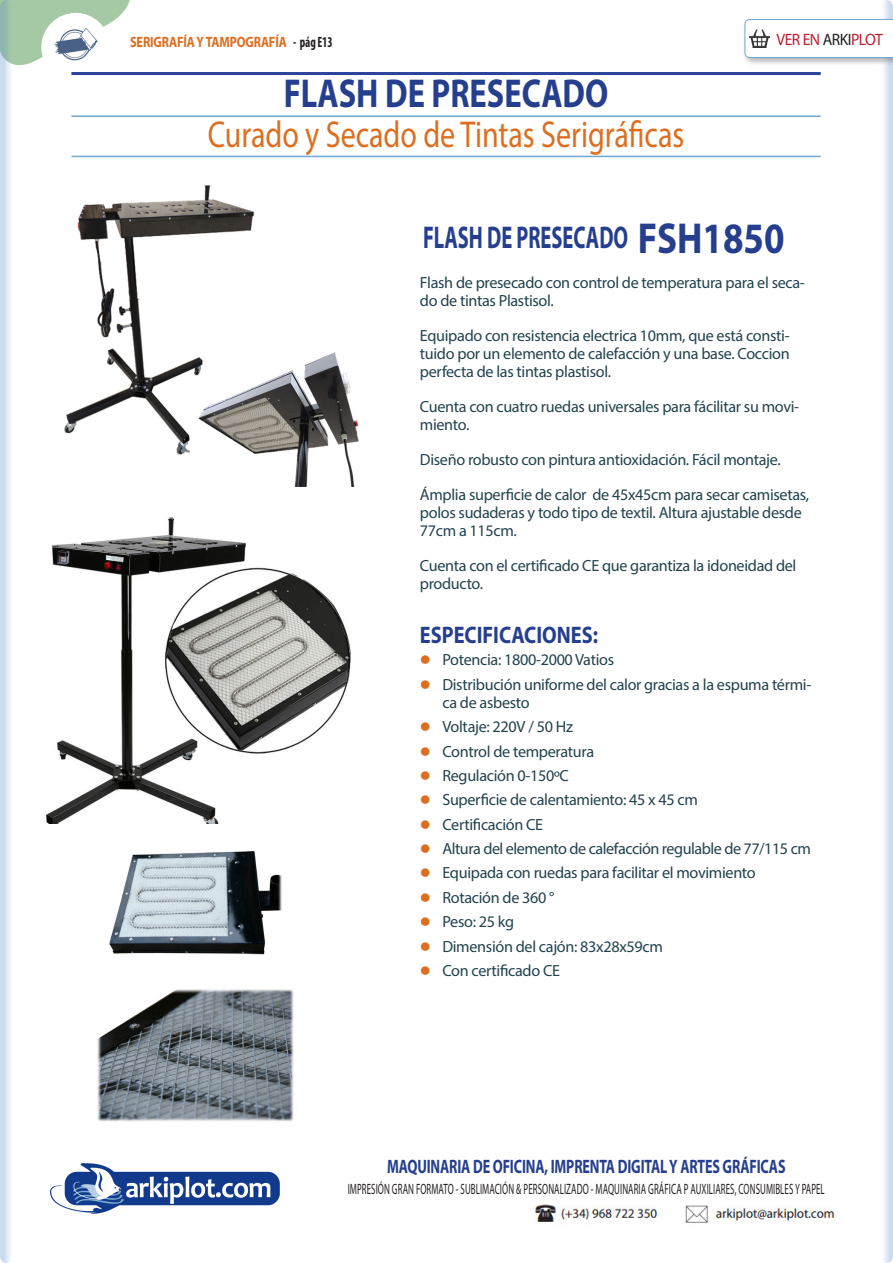
<style>
.page{position:relative;width:893px;height:1263px;background:#fff}
.page>*{position:absolute;margin:0;border:0;box-sizing:border-box;transform-origin:0 0}
.tituloproducto{font:700 43.5px "Myriad Pro";color:#253f8e;scale:.85 1}
.tituloSección{font:700 40.5px "Myriad Pro";color:#253f8e;scale:.8 1}
.subtituloSección_-_C{font:37.5px "Myriad Pro";color:#dd6e1f;scale:.8 1}
.tituloproducto-2{font:700 31.5px "Myriad Pro";color:#253f8e;scale:.65 1}
.subtituloproducto{font:700 24px "Myriad Pro";color:#253f8e;scale:.85 1}
.t1{font:700 19.5px "Myriad Pro";letter-spacing:-.01em;color:#253f8e;scale:.72 1}
.t2{font:16.5px "Myriad Pro";letter-spacing:-.03em;color:#be1d2c;scale:.95 1}
.Párrafo{font:16.2px/18px "Myriad Pro";letter-spacing:-.02em;color:#22424f}
.t3{font:15px "Myriad Pro";letter-spacing:.01em;color:#231f20;scale:.59 1}
.t4{font:700 15px "Myriad Pro";letter-spacing:-.01em;color:#dd6e1f;scale:.82 1}
.s1{font-stretch:condensed;color:#231f20}
.s2{color:#231f20}
</style>
<div class="page">
<svg style="left:0;top:0;width:130px;height:65px"></svg>
<img style="left:534px;top:1204px;width:301px;height:19px">
<img style="left:50px;top:1163px;width:230px;height:50px">
<svg style="left:0;top:0;width:13px;height:1263px"></svg>
<svg style="left:880px;top:0;width:13px;height:1263px"></svg>
<div style="left:743px;top:17px;width:150px;height:49px;background:#6c6d70;opacity:.5"></div>
<svg style="left:744px;top:19px;width:149px;height:39px"></svg>
<img style="left:750px;top:30px;width:20px;height:17px">
<div style="left:41px;top:13px;width:69px;height:69px;background:#fff;border-radius:50%"></div>
<img style="left:54px;top:28px;width:44px;height:33px">
<hr style="left:71px;top:72px;width:750px;height:3px;background:#2b439b">
<hr style="left:71px;top:115px;width:750px;height:2px;background:#72a7d0">
<hr style="left:71px;top:156px;width:750px;height:1px;background:#72a7d0">
<img style="left:97px;top:851px;width:197px;height:271px">
<img style="left:64px;top:186px;width:295px;height:300px">
<img style="left:46px;top:517px;width:305px;height:307px">
<div style="left:275px;top:513px;width:89px;height:49px;background:#fff"></div>
<p class="t4" style="left:130px;top:33px;width:249px">SERIGRAFÍA Y TAMPOGRAFÍA <span class="s1">- pág E13</span></p>
<p class="t2" style="left:776px;top:29px;width:114px">VER EN <span class="s2">ARKI</span>PLOT</p>
<p class="tituloSección" style="left:284px;top:67px;width:407px">FLASH DE PRESECADO</p>
<p class="subtituloSección_-_C" style="left:208px;top:111px;width:597px">Curado y Secado de Tintas Serigráficas</p>
<p class="tituloproducto-2" style="left:423px;top:217px;width:317px">FLASH DE PRESECADO</p>
<p class="tituloproducto" style="left:638px;top:210px;width:174px">FSH1850</p>
<p class="Párrafo" style="left:420px;top:274px;width:386px">Flash de presecado con control de temperatura para el seca&shy;do de tintas Plastisol.</p>
<p class="Párrafo" style="left:420px;top:327px;width:371px;text-align:justify">Equipado con resistencia electrica 10mm, que está consti&shy;tuido por un elemento de calefacción y una base. Coccion perfecta de las tintas plastisol.</p>
<p class="Párrafo" style="left:420px;top:398px;width:381px">Cuenta con cuatro ruedas universales para fácilitar su movi&shy;miento.</p>
<p class="Párrafo" style="left:420px;top:451px;width:362px">Diseño robusto con pintura antioxidación. Fácil montaje.</p>
<p class="Párrafo" style="left:420px;top:486px;width:391px">Ámplia superficie de calor de 45x45cm para secar camisetas, polos sudaderas y todo tipo de textil. Altura ajustable desde<br>77cm a 115cm.</p>
<p class="Párrafo" style="left:420px;top:557px;width:378px">Cuenta con el certificado CE que garantiza la idoneidad del producto.</p>
<p class="subtituloproducto" style="left:420px;top:619px;width:211px">ESPECIFICACIONES:</p>
<p class="Párrafo" style="left:442px;top:651px;width:173px">Potencia: 1800-2000 Vatios</p>
<p class="Párrafo" style="left:442px;top:675px;width:370px">Distribución uniforme del calor gracias a la espuma térmi&shy;ca de asbesto</p>
<p class="Párrafo" style="left:442px;top:717px;width:132px">Voltaje: 220V / 50 Hz</p>
<p class="Párrafo" style="left:442px;top:742px;width:153px">Control de temperatura</p>
<p class="Párrafo" style="left:442px;top:766px;width:128px">Regulación 0-150ºC</p>
<p class="Párrafo" style="left:442px;top:791px;width:257px">Superficie de calentamiento: 45 x 45 cm</p>
<p class="Párrafo" style="left:442px;top:815px;width:102px">Certificación CE</p>
<p class="Párrafo" style="left:442px;top:839px;width:370px">Altura del elemento de calefacción regulable de 77/115 cm</p>
<p class="Párrafo" style="left:442px;top:864px;width:315px">Equipada con ruedas para facilitar el movimiento</p>
<p class="Párrafo" style="left:442px;top:888px;width:114px">Rotación de 360 °</p>
<p class="Párrafo" style="left:442px;top:912px;width:73px">Peso: 25 kg</p>
<p class="Párrafo" style="left:442px;top:937px;width:222px">Dimensión del cajón: 83x28x59cm</p>
<p class="Párrafo" style="left:442px;top:961px;width:119px">Con certificado CE</p>
<p class="t1" style="left:387px;top:1154px;width:555px">MAQUINARIA DE OFICINA, IMPRENTA DIGITAL Y ARTES GRÁFICAS</p>
<p class="t3" style="left:348px;top:1180px;width:810px">IMPRESIÓN GRAN FORMATO - SUBLIMACIÓN &amp; PERSONALIZADO - MAQUINARIA GRÁFICA P AUXILIARES, CONSUMIBLES Y PAPEL</p>
</div>
